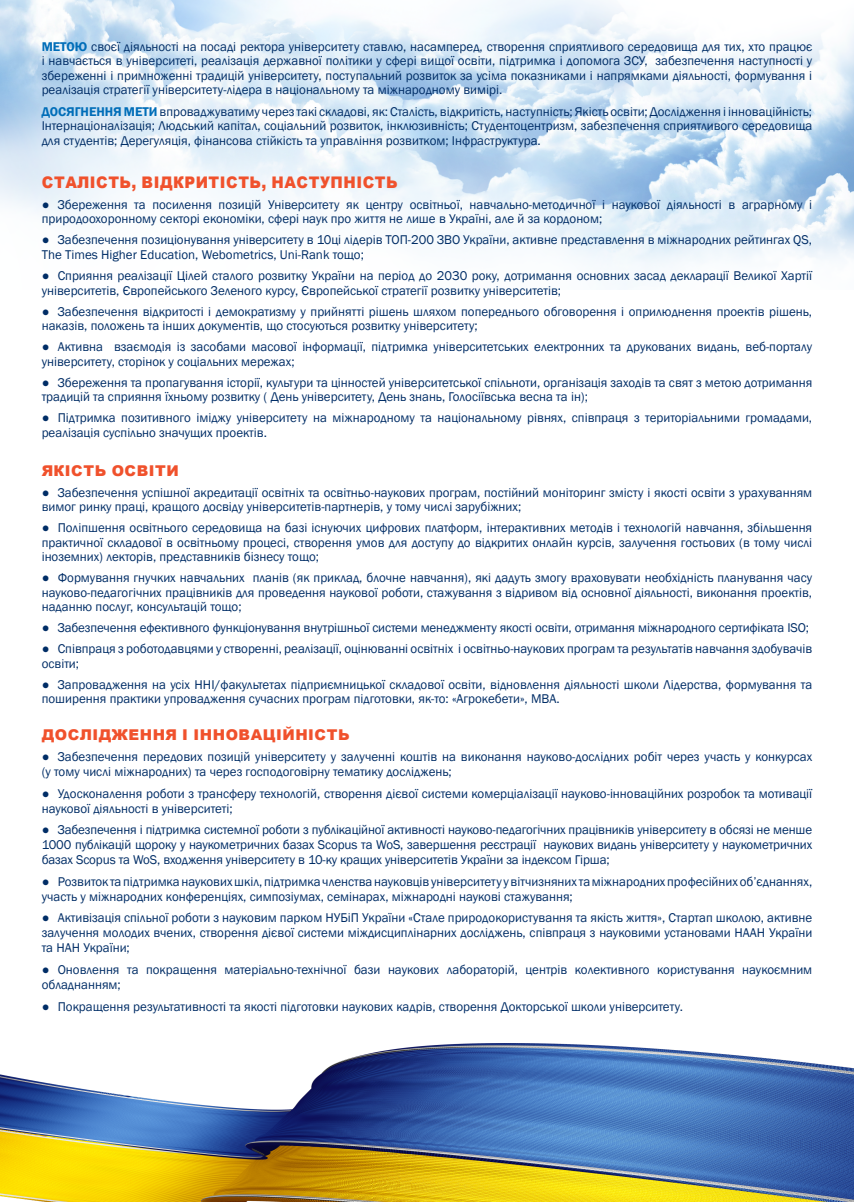
<style>
.page{position:relative;width:854px;height:1202px;background:#fff}
.page>*{position:absolute;margin:0;border:0;box-sizing:border-box;transform-origin:0 0}
.t1{font:900 16px "Arial";letter-spacing:.035em;color:#f0512c;scale:.93 1}
.t2{font:900 14.9px "Arial";letter-spacing:.035em;color:#f0512c}
.t3{font:13px/14.5px "Franklin Gothic";color:#002d66}
.s1{font-weight:600;color:#006db8}
</style>
<div class="page">
<img style="left:0;top:0;width:853px;height:289px">
<img style="left:0;top:1044px;width:853px;height:158px">
<p class="t3" style="left:42px;top:39px;width:771px;text-align:justify"><span class="s1">МЕТОЮ</span> своєї діяльності на посаді ректора університету ставлю, насамперед, створення сприятливого середовища для тих, хто працює і навчається в університеті, реалізація державної політики у сфері вищої освіти, підтримка і допомога ЗСУ, забезпечення наступності у збереженні і примноженні традицій університету, поступальний розвиток за усіма показниками і напрямками діяльності, формування і реалізація стратегії університету-лідера в національному та міжнародному вимірі.</p>
<p class="t3" style="left:42px;top:104px;width:771px;line-height:14.8px;text-align:justify"><span class="s1">ДОСЯГНЕННЯ МЕТИ</span> впроваджуватиму через такі складові, як: Cталість, відкритість, наступність; Якість освіти; Дослідження і інноваційність; Інтернаціоналізація; Людський капітал, соціальний розвиток, інклюзивність; Студентоцентризм, забезпечення сприятливого середовища для студентів; Дерегуляція, фінансова стійкість та управління розвитком; Інфраструктура.</p>
<p class="t1" style="left:42px;top:171px;width:384px">СТАЛІСТЬ, ВІДКРИТІСТЬ, НАСТУПНІСТЬ</p>
<p class="t3" style="left:42px;top:198px;width:771px">● Збереження та посилення позицій Університету як центру освітньої, навчально-методичної і наукової діяльності в аграрному і природоохоронному секторі економіки, сфері наук про життя не лише в Україні, але й за кордоном;</p>
<p class="t3" style="left:42px;top:233px;width:771px">● Забезпечення позиціонування університету в 10ці лідерів ТОП-200 ЗВО України, активне представлення в міжнародних рейтингах QS,<br>The Times Higher Education, Webometrics, Uni-Rank тощо;</p>
<p class="t3" style="left:42px;top:269px;width:771px">● Сприяння реалізації Цілей сталого розвитку України на період до 2030 року, дотримання основних засад декларації Великої Хартії університетів, Європейського Зеленого курсу, Європейської стратегії розвитку університетів;</p>
<p class="t3" style="left:42px;top:304px;width:771px">● Забезпечення відкритості і демократизму у прийнятті рішень шляхом попереднього обговорення і оприлюднення проектів рішень, наказів, положень та інших документів, що стосуються розвитку університету;</p>
<p class="t3" style="left:42px;top:340px;width:771px">● Активна взаємодія із засобами масової інформації, підтримка університетських електронних та друкованих видань, веб-порталу університету, сторінок у соціальних мережах;</p>
<p class="t3" style="left:42px;top:375px;width:771px">● Збереження та пропагування історії, культури та цінностей університетської спільноти, організація заходів та свят з метою дотримання традицій та сприяння їхньому розвитку ( День університету, День знань, Голосіївська весна та ін);</p>
<p class="t3" style="left:42px;top:411px;width:771px;line-height:15px">● Підтримка позитивного іміджу університету на міжнародному та національному рівнях, співпраця з територіальними громадами, реалізація суспільно значущих проектів.</p>
<p class="t2" style="left:42px;top:459px;width:139px">ЯКІСТЬ ОСВІТИ</p>
<p class="t3" style="left:42px;top:485px;width:771px">● Забезпечення успішної акредитації освітніх та освітньо-наукових програм, постійний моніторинг змісту і якості освіти з урахуванням вимог ринку праці, кращого досвіду університетів-партнерів, у тому числі зарубіжних;</p>
<p class="t3" style="left:42px;top:521px;width:771px;text-align:justify">● Поліпшення освітнього середовища на базі існуючих цифрових платформ, інтерактивних методів і технологій навчання, збільшення практичної складової в освітньому процесі, створення умов для доступу до відкритих онлайн курсів, залучення гостьових (в тому числі іноземних) лекторів, представників бізнесу тощо;</p>
<p class="t3" style="left:42px;top:571px;width:771px;text-align:justify">● Формування гнучких навчальних планів (як приклад, блочне навчання), які дадуть змогу враховувати необхідність планування часу науково-педагогічних працівників для проведення наукової роботи, стажування з відривом від основної діяльності, виконання проектів, наданню послуг, консультацій тощо;</p>
<p class="t3" style="left:42px;top:621px;width:768px">● Забезпечення ефективного функціонування внутрішньої системи менеджменту якості освіти, отримання міжнародного сертифіката ISO;</p>
<p class="t3" style="left:42px;top:642px;width:771px">● Співпраця з роботодавцями у створенні, реалізації, оцінюванні освітніх і освітньо-наукових програм та результатів навчання здобувачів освіти;</p>
<p class="t3" style="left:42px;top:677px;width:771px">● Запровадження на усіх ННІ/факультетах підприємницької складової освіти, відновлення діяльності школи Лідерства, формування та поширення практики упровадження сучасних програм підготовки, як-то: «Агрокебети», MBA.</p>
<p class="t2" style="left:42px;top:724px;width:309px">ДОСЛІДЖЕННЯ І ІННОВАЦІЙНІСТЬ</p>
<p class="t3" style="left:42px;top:750px;width:771px;line-height:15px">● Забезпечення передових позицій університету у залученні коштів на виконання науково-дослідних робіт через участь у конкурсах (у тому числі міжнародних) та через господоговірну тематику досліджень;</p>
<p class="t3" style="left:42px;top:786px;width:771px;line-height:15px">● Удосконалення роботи з трансферу технологій, створення дієвої системи комерціалізації науково-інноваційних розробок та мотивації наукової діяльності в університеті;</p>
<p class="t3" style="left:42px;top:823px;width:771px;line-height:15px;text-align:justify">● Забезпечення і підтримка системної роботи з публікаційної активності науково-педагогічних працівників університету в обсязі не менше 1000 публікацій щороку у наукометричних базах Scopus та WoS, завершення реєстрації наукових видань університету у наукометричних базах Scopus та WoS, входження університету в 10-ку кращих університетів України за індексом Гірша;</p>
<p class="t3" style="left:42px;top:874px;width:771px;line-height:15px">● Розвиток та підтримка наукових шкіл, підтримка членства науковців університету у вітчизняних та міжнародних професійних об’єднаннях, участь у міжнародних конференціях, симпозіумах, семінарах, міжнародні наукові стажування;</p>
<p class="t3" style="left:42px;top:911px;width:771px;line-height:15px;text-align:justify">● Активізація спільної роботи з науковим парком НУБіП України «Стале природокористування та якість життя», Стартап школою, активне залучення молодих вчених, створення дієвої системи міждисциплінарних досліджень, співпраця з науковими установами НААН України та НАН України;</p>
<p class="t3" style="left:42px;top:962px;width:771px;line-height:15px">● Оновлення та покращення матеріально-технічної бази наукових лабораторій, центрів колективного користування наукоємним обладнанням;</p>
<p class="t3" style="left:42px;top:999px;width:642px">● Покращення результативності та якості підготовки наукових кадрів, створення Докторської школи університету.</p>
</div>
